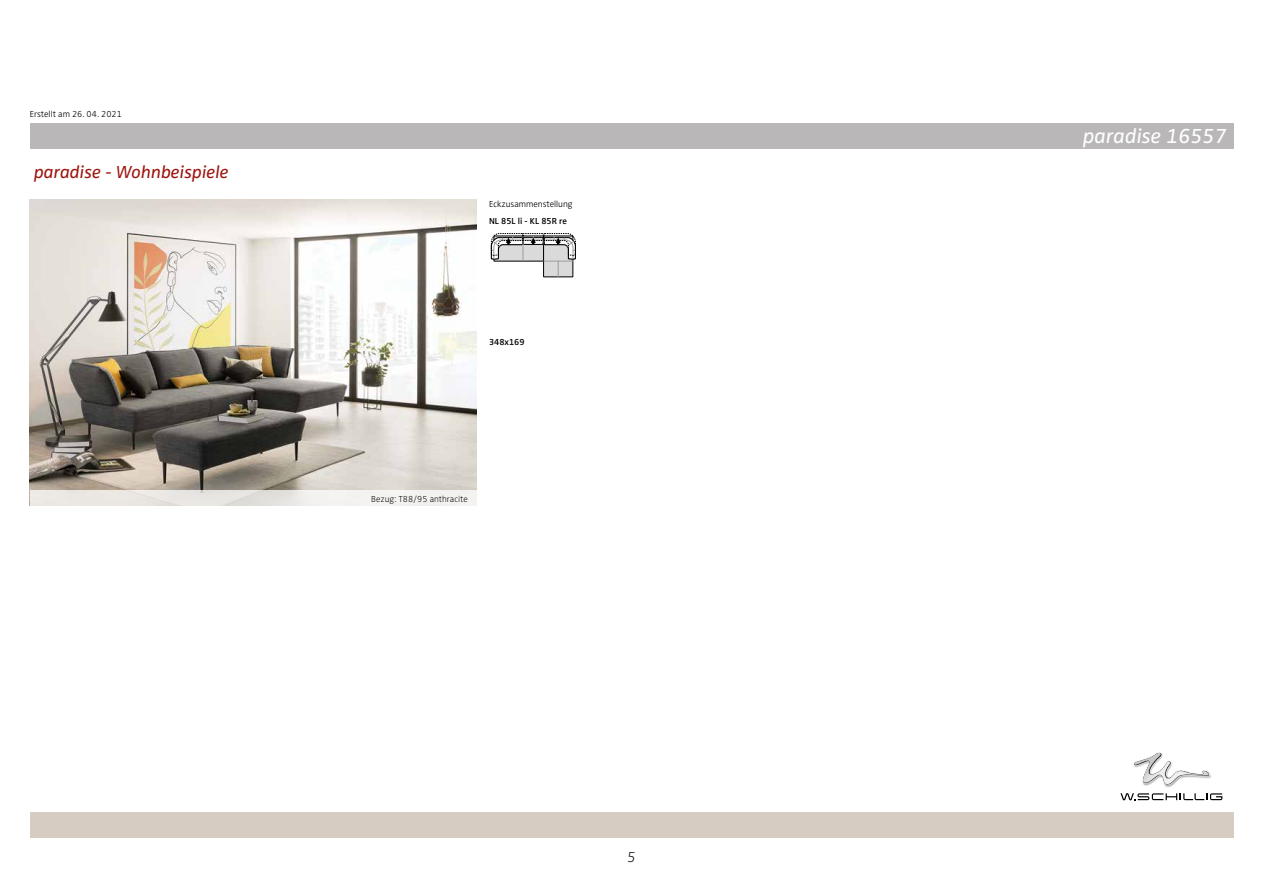
<style>
.page{position:relative;width:1263px;height:893px;background:#fff}
.page>*{position:absolute;margin:0;border:0;box-sizing:border-box;transform-origin:0 0}
.t1{font:italic 21px "Zwo Pro";color:#fff}
.t2{font:italic 18px "Zwo Pro";color:#9e1510}
.t3{font:italic 300 expanded 15px "Zwo Pro";color:#000}
.t4{font:300 9px "Zwo Pro";color:#000}
.t5{font:300 expanded 9px "Zwo Pro";color:#000}
.t6{font:600 9px "Zwo Pro";color:#000}
</style>
<div class="page">
<div style="left:30px;top:123px;width:1203px;height:26px;background:#b9b7b7"></div>
<div style="left:30px;top:812px;width:1203px;height:26px;background:#d6ccc1"></div>
<img style="left:1144px;top:776px;width:68px;height:12px">
<svg style="left:1133px;top:752px;width:78px;height:33px"></svg>
<img style="left:1134px;top:753px;width:75px;height:31px">
<svg style="left:1120px;top:793px;width:102px;height:7px"></svg>
<img style="left:30px;top:200px;width:446px;height:290px">
<svg style="left:30px;top:490px;width:446px;height:16px;fill:#ece8e5"></svg>
<svg style="left:491px;top:233px;width:85px;height:44px"></svg>
<p class="t4" style="left:30px;top:109px;width:94px">Erstellt am 26. 04. 2021</p>
<h2 class="t2" style="left:34px;top:161px;width:196px">paradise - Wohnbeispiele</h2>
<p class="t4" style="left:489px;top:199px;width:85px">Eckzusammenstellung</p>
<p class="t6" style="left:489px;top:215px;width:79px">NL 85L li - KL 85R re</p>
<p class="t6" style="left:489px;top:337px;width:37px">348x169</p>
<p class="t5" style="left:371px;top:493px;width:98px">Bezug: T88/95 anthracite</p>
<h3 class="t3" style="left:627px;top:848px;width:10px">5</h3>
<h1 class="t1" style="left:1083px;top:124px;width:145px">paradise 16557</h1>
</div>
